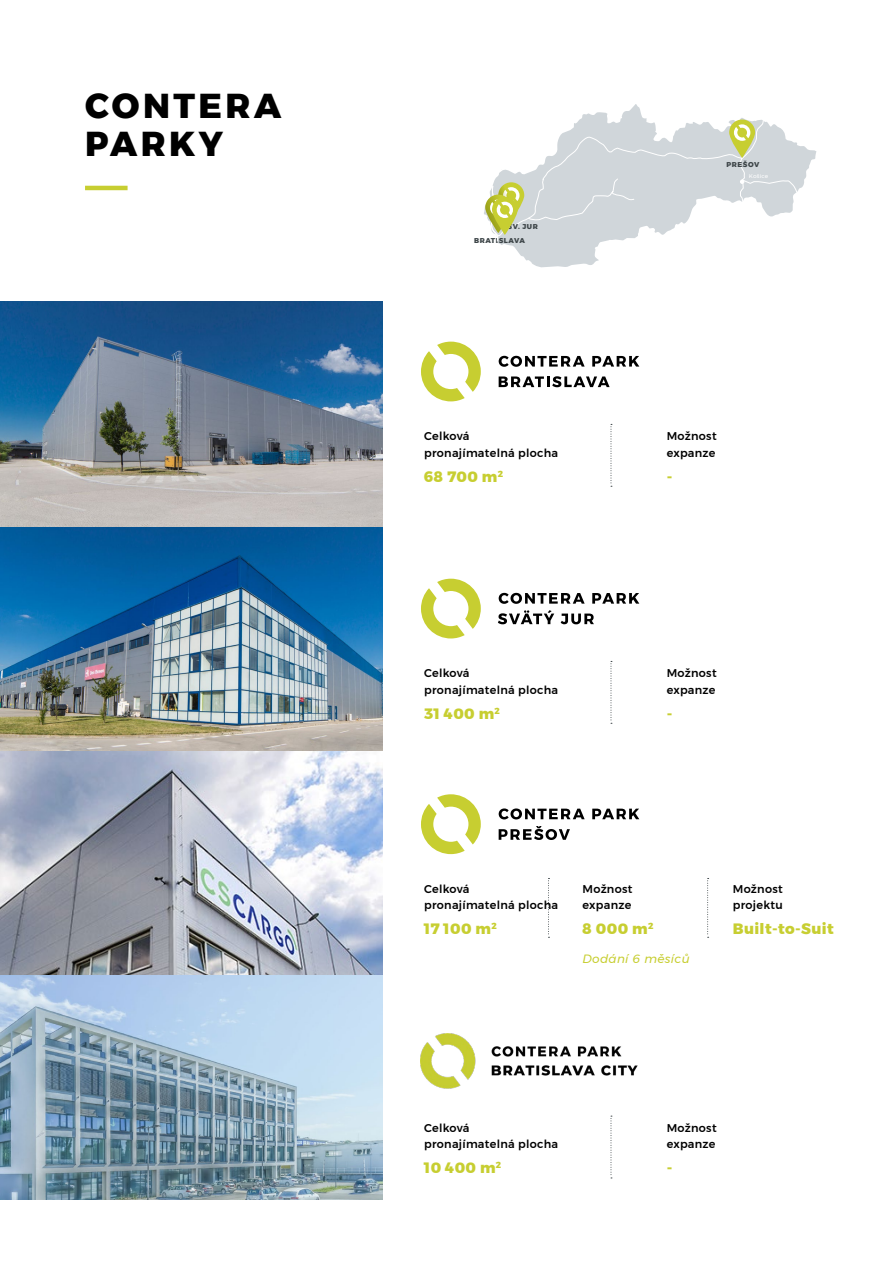
<style>
.page{position:relative;width:893px;height:1263px;background:#fff}
.page>*{position:absolute;margin:0;border:0;box-sizing:border-box;transform-origin:0 0}
.t1{font:800 34.5px/37.5px "Montserrat";letter-spacing:.1em;color:#000}
.t2{font:800 15px "Montserrat";letter-spacing:.025em;color:#c7ce31}
.t3{font:italic 12px "Montserrat";letter-spacing:.025em;color:#c7ce31}
.t4{font:500 11.25px/16.5px "Montserrat";letter-spacing:.025em;color:#000}
.t5{font:800 7.05px "Montserrat";letter-spacing:.075em;color:#3d4548}
.t6{font:5.4px "Montserrat";letter-spacing:.025em;color:#fff;scale:1.09 1}
</style>
<div class="page">
<hr style="left:85px;top:186px;width:43px;height:4px;background:#c7ce31">
<svg style="left:497px;top:104px;width:319px;height:163px"></svg>
<svg style="left:484px;top:119px;width:313px;height:122px"></svg>
<img style="left:0;top:302px;width:383px;height:897px">
<svg style="left:421px;top:579px;width:60px;height:59px"></svg>
<svg style="left:499px;top:593px;width:140px;height:11px"></svg>
<svg style="left:498px;top:610px;width:56px;height:14px"></svg>
<svg style="left:561px;top:613px;width:33px;height:11px"></svg>
<svg style="left:611px;top:661px;width:1px;height:63px"></svg>
<img style="left:421px;top:1033px;width:217px;height:56px">
<svg style="left:611px;top:424px;width:1px;height:63px"></svg>
<svg style="left:611px;top:1116px;width:1px;height:62px"></svg>
<svg style="left:421px;top:794px;width:60px;height:60px"></svg>
<svg style="left:499px;top:808px;width:140px;height:11px"></svg>
<svg style="left:499px;top:826px;width:71px;height:14px"></svg>
<svg style="left:548px;top:878px;width:1px;height:60px"></svg>
<svg style="left:707px;top:878px;width:2px;height:60px"></svg>
<svg style="left:421px;top:342px;width:60px;height:59px"></svg>
<svg style="left:499px;top:356px;width:140px;height:11px"></svg>
<svg style="left:499px;top:376px;width:111px;height:11px"></svg>
<h1 class="t1" style="left:85px;top:88px;width:198px">CONTERA<br>PARKY</h1>
<p class="t5" style="left:508px;top:221px;width:32px">SV. JUR</p>
<p class="t5" style="left:474px;top:234px;width:52px">BRATISLAVA</p>
<p class="t5" style="left:727px;top:159px;width:34px">PREŠOV</p>
<p class="t6" style="left:749px;top:172px;width:19px">Košice</p>
<p class="t4" style="left:424px;top:428px;width:136px">Celková pronajímatelná plocha</p>
<h2 class="t2" style="left:424px;top:464px;width:81px">68 700 m<sup>2</sup></h2>
<p class="t4" style="left:667px;top:428px;width:51px">Možnost expanze</p>
<h2 class="t2" style="left:667px;top:464px;width:7px">-</h2>
<p class="t4" style="left:424px;top:665px;width:136px">Celková pronajímatelná plocha</p>
<h2 class="t2" style="left:424px;top:701px;width:77px">31 400 m<sup>2</sup></h2>
<p class="t4" style="left:667px;top:665px;width:51px">Možnost expanze</p>
<h2 class="t2" style="left:667px;top:701px;width:7px">-</h2>
<p class="t4" style="left:424px;top:880px;width:136px">Celková pronajímatelná plocha</p>
<h2 class="t2" style="left:424px;top:916px;width:74px">17 100 m<sup>2</sup></h2>
<p class="t4" style="left:583px;top:880px;width:51px">Možnost expanze</p>
<h2 class="t2" style="left:583px;top:916px;width:72px">8 000 m<sup>2</sup></h2>
<p class="t3" style="left:583px;top:949px;width:109px">Dodání 6 měsíců</p>
<p class="t4" style="left:733px;top:880px;width:51px">Možnost projektu</p>
<h2 class="t2" style="left:733px;top:916px;width:103px">Built-to-Suit</h2>
<p class="t4" style="left:424px;top:1119px;width:136px">Celková pronajímatelná plocha</p>
<h2 class="t2" style="left:424px;top:1156px;width:79px">10 400 m<sup>2</sup></h2>
<p class="t4" style="left:667px;top:1119px;width:51px">Možnost expanze</p>
<h2 class="t2" style="left:667px;top:1156px;width:7px">-</h2>
</div>
